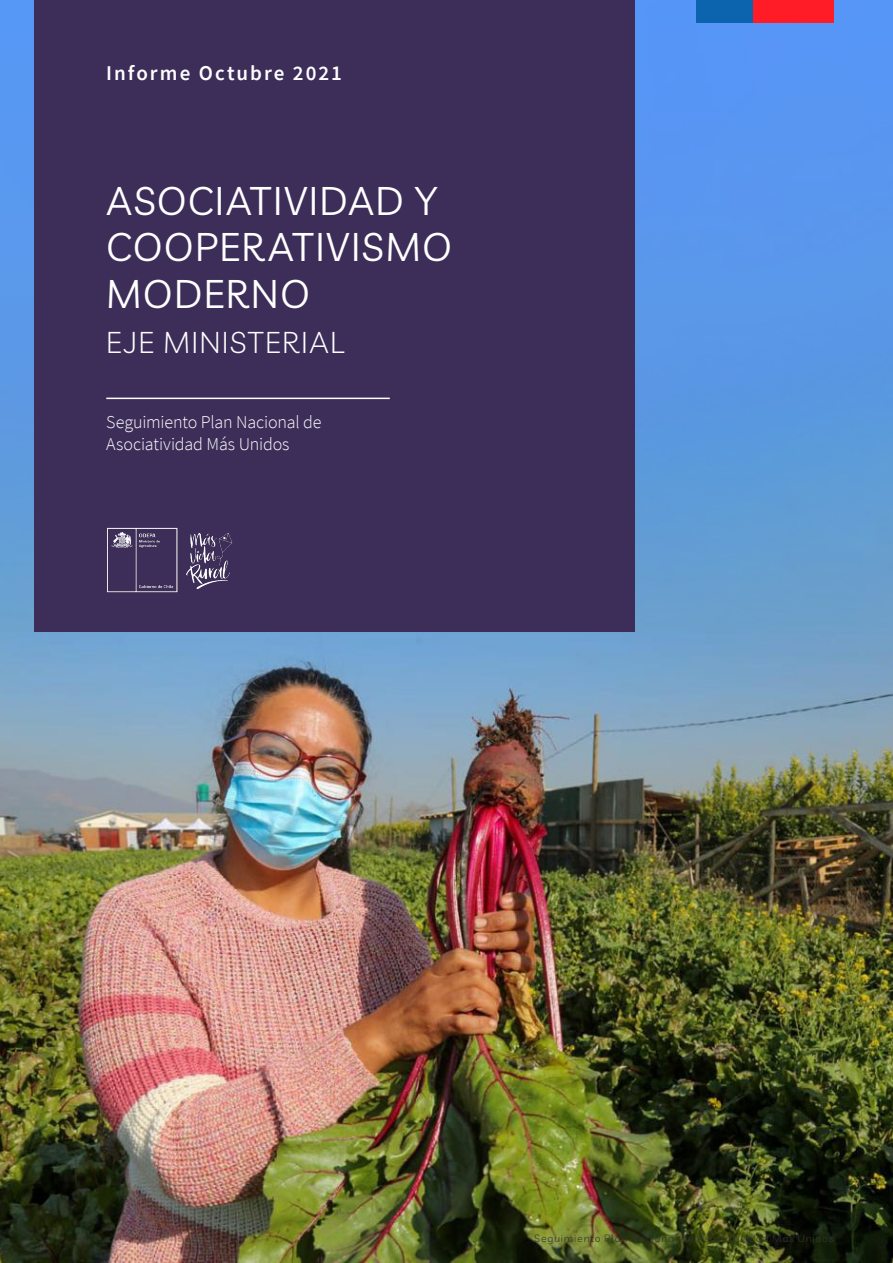
<style>
.page{position:relative;width:893px;height:1263px;background:#fff}
.page>*{position:absolute;margin:0;border:0;box-sizing:border-box;transform-origin:0 0}
.t1{font:39px "Livvic";letter-spacing:.03em;color:#fff}
.t2{font:300 30px "Livvic";letter-spacing:.04em;color:#fff}
.t3{font:600 21px "Source Sans Pro";letter-spacing:.095em;color:#fff}
.t4{font:300 18px/22.5px "Source Sans Pro";letter-spacing:-.01em;color:#fff}
.t5{font:300 10.5px "Livvic";letter-spacing:.08em;color:#333}
</style>
<div class="page">
<img style="left:0;top:631px;width:893px;height:632px">
<div style="left:0;top:0;width:893px;height:631px;background:linear-gradient(to bottom,#5493fb,#649ece)"></div>
<div style="left:34px;top:0;width:601px;height:631px;background:#3d2e59"></div>
<hr style="left:106px;top:398px;width:284px;height:1px;background:#fff">
<img style="left:107px;top:527px;width:126px;height:66px">
<div style="left:751px;top:0;width:82px;height:22px;background:#ff1c26"></div>
<div style="left:696px;top:0;width:57px;height:22px;background:#0c64ae"></div>
<p class="t3" style="left:106px;top:59px;width:237px">Informe Octubre 2021</p>
<p class="t1" style="left:106px;top:172px;width:332px">ASOCIATIVIDAD Y</p>
<p class="t1" style="left:106px;top:218px;width:347px">COOPERATIVISMO</p>
<p class="t1" style="left:106px;top:265px;width:205px">MODERNO</p>
<p class="t2" style="left:106px;top:320px;width:239px">EJE MINISTERIAL</p>
<p class="t4" style="left:106px;top:411px;width:217px">Seguimiento Plan Nacional de<br>Asociatividad Más Unidos</p>
<p class="t5" style="left:534px;top:1230px;width:301px">Seguimiento Plan Nacional de Asociatividad Más Unidos</p>
</div>
